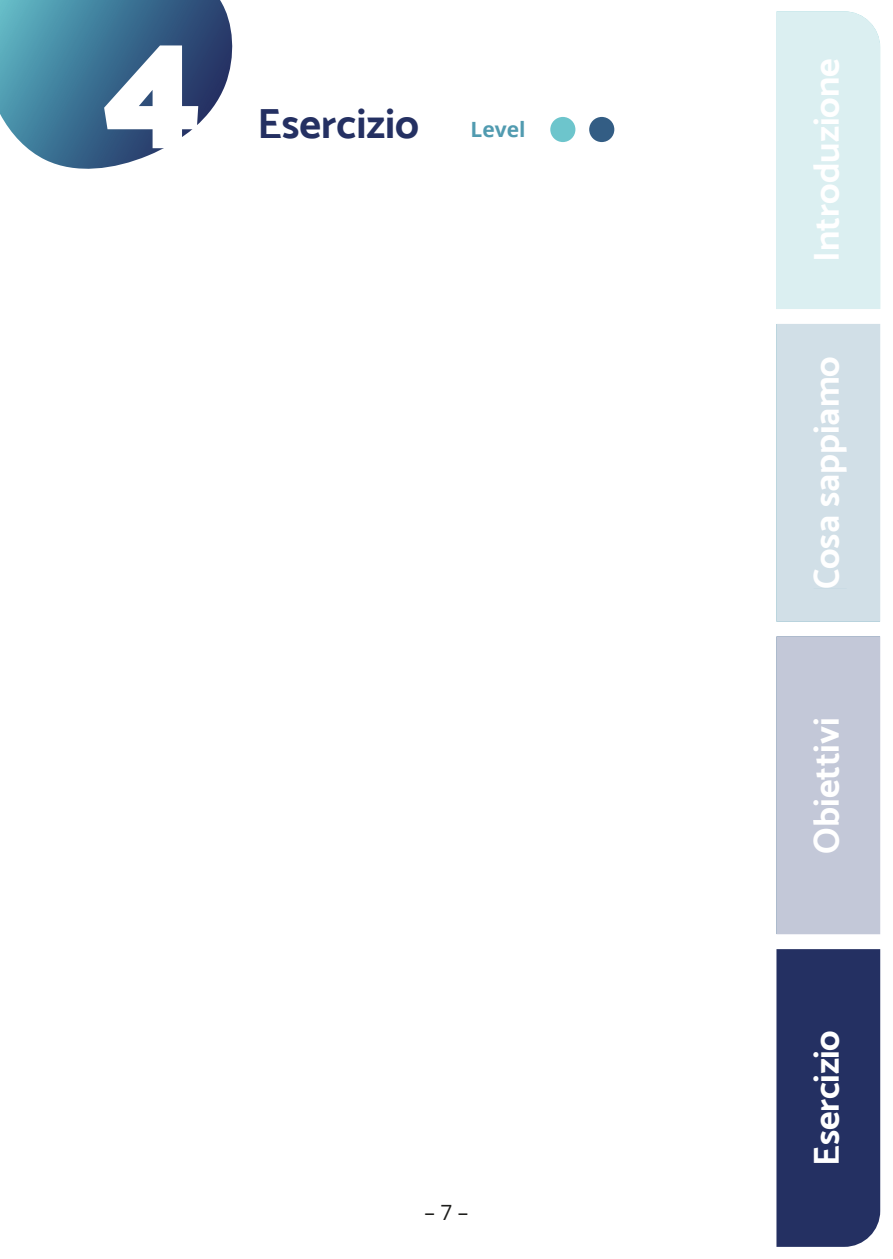
<style>
.page{position:relative;width:893px;height:1259px;background:#fff}
.page>*{position:absolute;margin:0;border:0;box-sizing:border-box;transform-origin:0 0}
.t1{font:900 162px "Catamaran";color:#fff}
.t2{font:700 42px "Catamaran";color:#243062}
.t3{font:700 36px "Catamaran";color:#fff}
.t4{font:700 21px "Open Sans";color:#519bb0}
.t5{font:21px "Open Sans";color:#1d1d1b}
</style>
<div class="page">
<div style="left:776px;top:949px;width:104px;height:297px;background:#243062"></div>
<svg style="left:0;top:0;width:233px;height:169px;background:#557f9d"></svg>
<svg style="left:776px;top:45px;width:105px;height:890px"></svg>
<div style="left:776px;top:636px;width:104px;height:298px;background:#c3c8d8"></div>
<div style="left:776px;top:324px;width:104px;height:297px;background:#d1dfe7"></div>
<div style="left:776px;top:11px;width:104px;height:298px;background:#dbeff1"></div>
<div style="left:813px;top:59px;width:26px;height:200px;background:#dbeff1"></div>
<div style="left:814px;top:357px;width:33px;height:231px;background:#d1dfe7"></div>
<div style="left:813px;top:717px;width:26px;height:135px;background:#c3c8d8"></div>
<div style="left:550px;top:117px;width:25px;height:25px;background:#6dc5cc;border-radius:50%"></div>
<div style="left:589px;top:117px;width:25px;height:25px;background:#335d84;border-radius:50%"></div>
<h1 class="t1" style="left:102px;top:-13px;width:100px">4</h1>
<p class="t2" style="left:257px;top:99px;width:163px">Esercizio</p>
<p class="t4" style="left:471px;top:115px;width:57px">Level</p>
<p class="t5" style="left:424px;top:1197px;width:45px">– 7 –</p>
<p class="t3" style="left:805px;top:262px;width:205px;rotate:-90deg">Introduzione</p>
<p class="t3" style="left:805px;top:589px;width:235px;rotate:-90deg">Cosa sappiamo</p>
<p class="t3" style="left:805px;top:853px;width:138px;rotate:-90deg">Obiettivi</p>
<p class="t3" style="left:805px;top:1165px;width:137px;rotate:-90deg">Esercizio</p>
</div>
